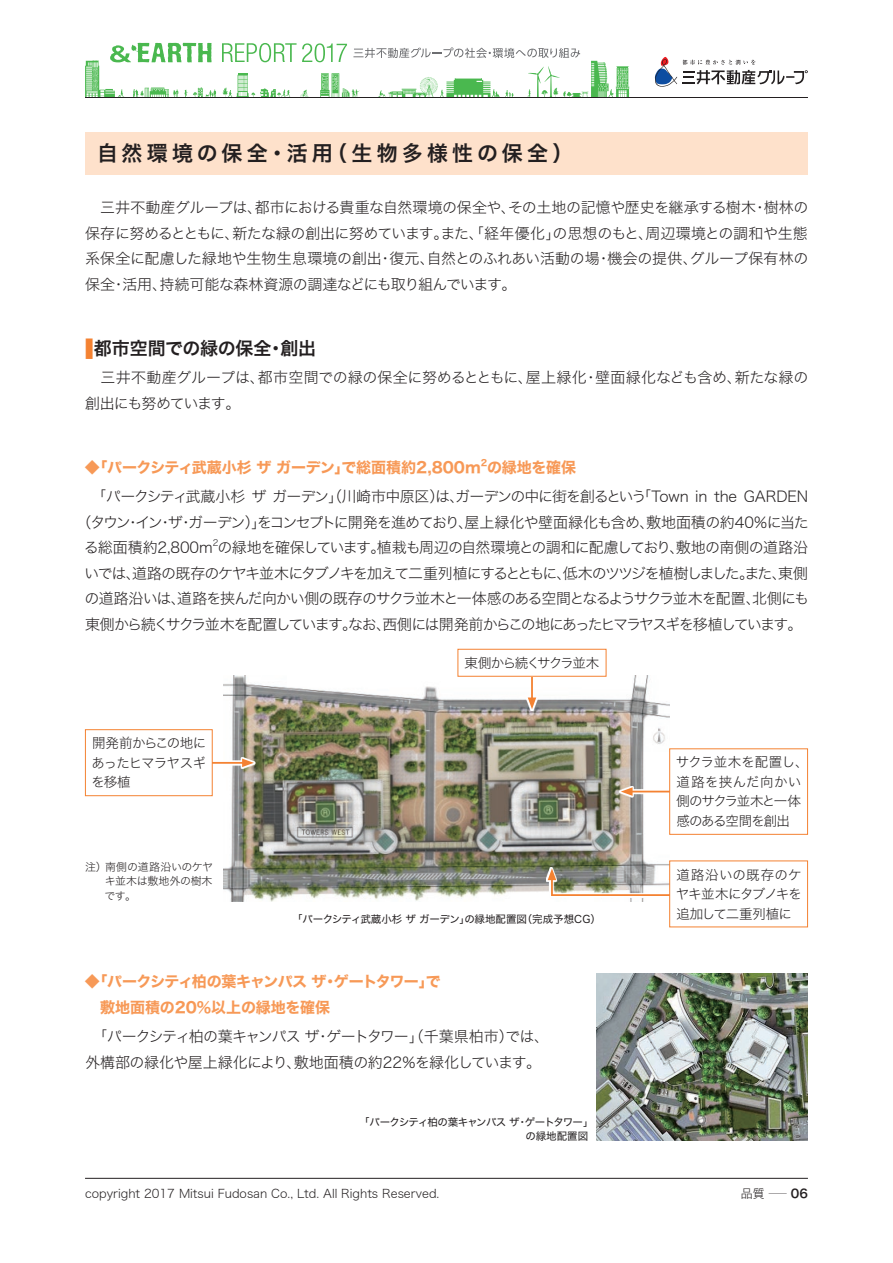
<style>
.page{position:relative;width:893px;height:1263px;background:#fff}
.page>*{position:absolute;margin:0;border:0;box-sizing:border-box;transform-origin:0 0}
.t1{font:21px "Hira Kaku Std N W6";letter-spacing:.2em;color:#231f20}
.t2{font:18px "Hira Kaku Std N W6";letter-spacing:-.015em;color:#231f20}
.t3{font:15px/25.5px "Hira Kaku Std N W2";letter-spacing:-.045em;color:#231f20;text-align:justify}
.t4{font:15px/25.5px "Hira Kaku Std N W7";letter-spacing:-.015em;color:#f79957}
.t5{font:15px/25.5px "Hira Kaku Std N W2";letter-spacing:-.02em;color:#231f20}
.t6{font:13.5px/19.5px "Hira Kaku Std N W2";letter-spacing:-.05em;color:#231f20;text-align:justify}
.t7{font:13.5px "Hira Kaku Std N W2";letter-spacing:-.105em;color:#231f20}
.t8{font:12px "Hira Kaku Std N W2";color:#231f20}
.t9{font:10.95px/14.2px "Hira Kaku Std N W2";letter-spacing:-.025em;color:#231f20;text-align:justify}
.t10{font:10.5px "Hira Kaku Std N W4";color:#231f20}
.t11{font:10.5px/13.5px "Hira Kaku Std N W4";letter-spacing:-.055em;color:#231f20}
.t12{font:8.7px "Hira Kaku Std N W7";color:#f79957}
.t13{font:8.7px "Hira Kaku Std N W2";color:#231f20}
.s1{font-size:27px;color:#f48232}
.s2{font-family:"Hira Kaku Std N W6"}
</style>
<div class="page">
<hr style="left:85px;top:1178px;width:723px;height:1px;background:#231f20">
<svg style="left:655px;top:57px;width:153px;height:30px"></svg>
<svg style="left:85px;top:43px;width:131px;height:54px"></svg>
<svg style="left:222px;top:43px;width:407px;height:54px"></svg>
<hr style="left:85px;top:97px;width:723px;height:1px;background:#231f20">
<img style="left:224px;top:676px;width:445px;height:226px">
<div style="left:85px;top:132px;width:723px;height:42px;background:#fee1cb"></div>
<svg style="left:619px;top:786px;width:50px;height:11px"></svg>
<hr style="left:629px;top:791px;width:104px;height:1px;background:#f48232">
<svg style="left:621px;top:787px;width:12px;height:9px"></svg>
<div style="left:670px;top:749px;width:137px;height:85px;background:#fff"></div>
<div style="left:669px;top:748px;width:139px;height:87px;border:1px solid #f48232"></div>
<svg style="left:546px;top:867px;width:123px;height:30px"></svg>
<svg style="left:548px;top:868px;width:121px;height:29px"></svg>
<div style="left:669px;top:860px;width:139px;height:67px;border:1px solid #f48232"></div>
<svg style="left:213px;top:757px;width:42px;height:11px"></svg>
<hr style="left:184px;top:762px;width:61px;height:2px;background:#f48232">
<svg style="left:242px;top:758px;width:12px;height:9px"></svg>
<svg style="left:526px;top:710px;width:12px;height:1px"></svg>
<div style="left:526px;top:660px;width:12px;height:50px;background:#fff"></div>
<hr style="left:531px;top:662px;width:2px;height:39px;background:#f48232">
<svg style="left:528px;top:697px;width:8px;height:12px"></svg>
<div style="left:458px;top:649px;width:148px;height:27px;background:#fff"></div>
<div style="left:458px;top:649px;width:148px;height:28px;border:1px solid #f48232"></div>
<div style="left:85px;top:730px;width:127px;height:66px;background:#fff"></div>
<div style="left:85px;top:729px;width:128px;height:67px;border:1px solid #f48232"></div>
<img style="left:597px;top:974px;width:211px;height:167px">
<h1 class="t1" style="left:97px;top:137px;width:478px">自然環境の保全・活用（生物多様性の保全）</h1>
<p class="t3" style="left:85px;top:194px;width:725px">　三井不動産グループは、都市における貴重な自然環境の保全や、その土地の記憶や歴史を継承する樹木・樹林の保存に努めるとともに、新たな緑の創出に努めています。また、「経年優化」の思想のもと、周辺環境との調和や生態系保全に配慮した緑地や生物生息環境の創出・復元、自然とのふれあい活動の場・機会の提供、グループ保有林の保全・活用、持続可能な森林資源の調達などにも取り組んでいます。</p>
<p class="t2" style="left:85px;top:335px;width:233px"><span class="s1">■</span>都市空間での緑の保全・創出</p>
<p class="t5" style="left:85px;top:364px;width:725px">　三井不動産グループは、都市空間での緑の保全に努めるとともに、屋上緑化・壁面緑化なども含め、新たな緑の創出にも努めています。</p>
<p class="t12" style="left:481px;top:456px;width:8px">2</p>
<p class="t3" style="left:77px;top:483px;width:734px;text-align:center">　「パークシティ武蔵小杉 ザ ガーデン」（川崎市中原区）は、ガーデンの中に街を創るという「Town in the GARDEN（タウン・イン・ザ・ガーデン）」をコンセプトに開発を進めており、屋上緑化や壁面緑化も含め、敷地面積の約40％に当たる総面積約2,800m の緑地を確保しています。植栽も周辺の自然環境との調和に配慮しており、敷地の南側の道路沿</p>
<p class="t4" style="left:85px;top:456px;width:493px">◆「パークシティ武蔵小杉 ザ ガーデン」で総面積約2,800m の緑地を確保</p>
<p class="t13" style="left:213px;top:536px;width:7px">2</p>
<p class="t3" style="left:84px;top:560px;width:727px">いでは、道路の既存のケヤキ並木にタブノキを加えて二重列植にするとともに、低木のツツジを植樹しました。また、東側の道路沿いは、道路を挟んだ向かい側の既存のサクラ並木と一体感のある空間となるようサクラ並木を配置、北側にも東側から続くサクラ並木を配置しています。なお、西側には開発前からこの地にあったヒマラヤスギを移植しています。</p>
<p class="t6" style="left:91px;top:733px;width:116px">開発前からこの地にあったヒマラヤスギを移植</p>
<p class="t9" style="left:105px;top:860px;width:110px;text-indent:-20px">注）南側の道路沿いのケヤキ並木は敷地外の樹木です。</p>
<p class="t7" style="left:465px;top:653px;width:136px">東側から続くサクラ並木</p>
<p class="t10" style="left:292px;top:911px;width:310px">「パークシティ武蔵小杉 ザ ガーデン」の緑地配置図（完成予想CG）</p>
<p class="t4" style="left:100px;top:969px;width:342px;text-indent:-15px">◆「パークシティ柏の葉キャンパス ザ・ゲートタワー」で敷地面積の20％以上の緑地を確保</p>
<p class="t3" style="left:85px;top:1023px;width:465px">　「パークシティ柏の葉キャンパス ザ・ゲートタワー」（千葉県柏市）では、外構部の緑化や屋上緑化により、敷地面積の約22％を緑化しています。</p>
<p class="t11" style="left:526px;top:1115px;width:69px;text-indent:-166px">「パークシティ柏の葉キャンパス ザ・ゲートタワー」の緑地配置図</p>
<p class="t6" style="left:676px;top:752px;width:134px;text-align:left">サクラ並木を配置し、道路を挟んだ向かい側のサクラ並木と一体感のある空間を創出</p>
<p class="t6" style="left:676px;top:864px;width:128px">道路沿いの既存のケヤキ並木にタブノキを追加して二重列植に</p>
<p class="t8" style="left:85px;top:1184px;width:356px">copyright 2017 Mitsui Fudosan Co., Ltd. All Rights Reserved.</p>
<p class="t8" style="left:741px;top:1184px;width:69px">品質 <sup>—</sup> <span class="s2">06</span></p>
</div>
